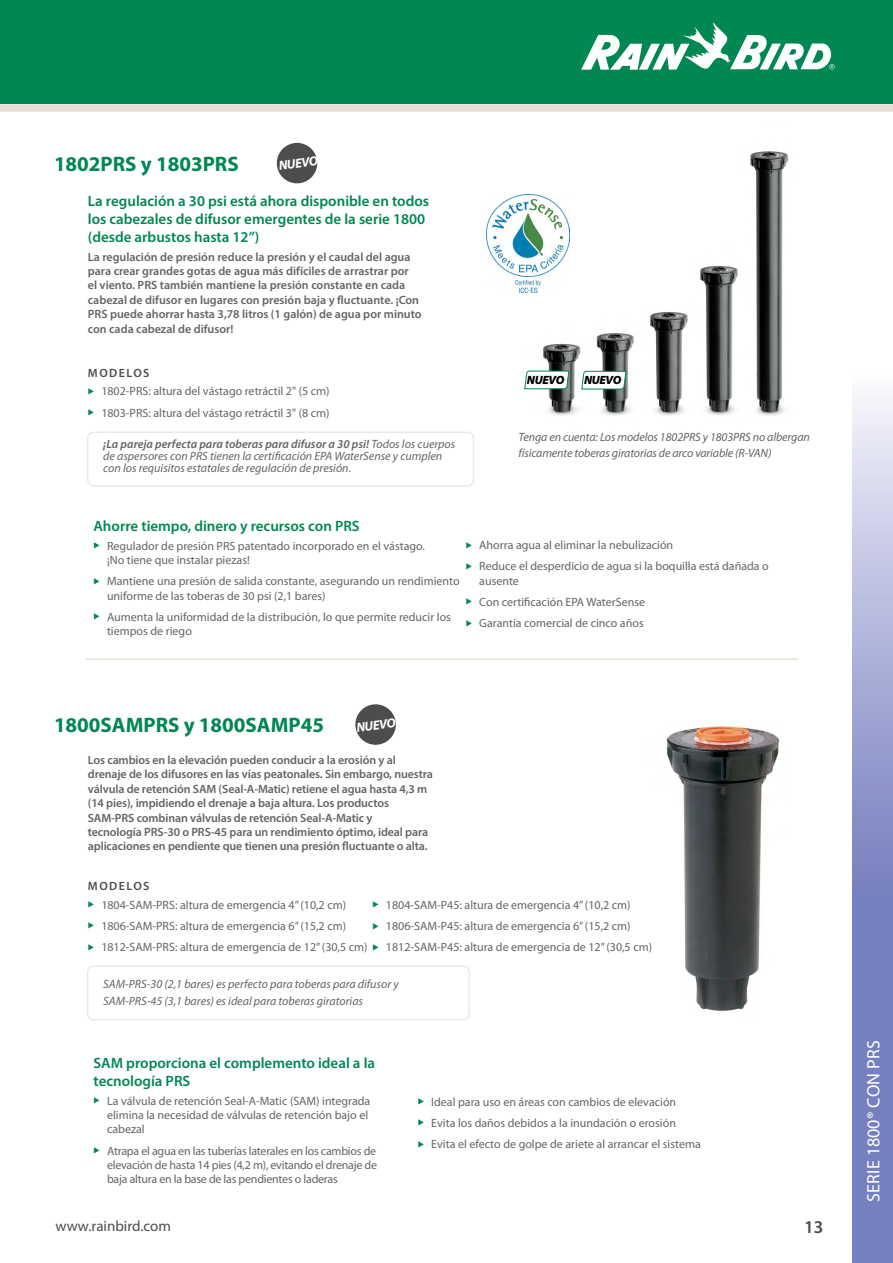
<style>
.page{position:relative;width:893px;height:1263px;background:#fff}
.page>*{position:absolute;margin:0;border:0;box-sizing:border-box;transform-origin:0 0}
.t1{font:700 21px "Myriad Pro";color:#008752}
.t2{font:18px "Myriad Pro";letter-spacing:.02em;color:#fff}
.t3{font:600 18px "Myriad Pro";color:#4d4d4f}
.t4{font:600 15px/18px "Myriad Pro";color:#008752}
.t5{font:15px "Myriad Pro";color:#4d4d4f}
.t6{font:italic 700 13.05px "Myriad Pro";color:#fff}
.t7{font:12px/14.4px "Myriad Pro";color:#636466}
.t8{font:600 12px/14.4px "Myriad Pro";letter-spacing:-.01em;color:#636466}
.t9{font:italic 12px/12px "Myriad Pro";color:#636466}
.t10{font:600 12px "Myriad Pro";letter-spacing:.12em;color:#4d4d4f}
.t11{font:italic 900 12px "Myriad Pro";letter-spacing:-.03em;color:#000}
.s1{color:#008752}
.s2{font-weight:600}
</style>
<div class="page">
<div style="left:0;top:0;width:893px;height:104px;background:#008752"></div>
<svg style="left:581px;top:23px;width:254px;height:47px"></svg>
<div style="left:0;top:104px;width:893px;height:8px;background:#e7e1d5"></div>
<svg style="left:852px;top:398px;width:41px;height:865px;background:#979fce"></svg>
<div style="left:277px;top:143px;width:40px;height:40px;background:#4d4d4f;border-radius:50%"></div>
<div style="left:355px;top:704px;width:41px;height:41px;background:#4d4d4f;border-radius:50%"></div>
<img style="left:514px;top:151px;width:274px;height:265px">
<svg style="left:524px;top:370px;width:46px;height:20px"></svg>
<div style="left:87px;top:432px;width:387px;height:55px;border:1px solid #e6e7e8;border-radius:6px"></div>
<div style="left:87px;top:965px;width:383px;height:55px;border:1px solid #e6e7e8;border-radius:6px"></div>
<img style="left:486px;top:195px;width:83px;height:98px">
<img style="left:666px;top:726px;width:113px;height:285px">
<hr style="left:85px;top:658px;width:713px;height:2px;background:#e7e1d5">
<svg style="left:581px;top:370px;width:46px;height:20px"></svg>
<h1 class="t1" style="left:54px;top:150px;width:186px">1802PRS y 1803PRS</h1>
<p class="t6" style="left:278px;top:158px;width:41px;rotate:-8deg">NUEVO</p>
<p class="t4" style="left:88px;top:191px;width:343px">La regulación a 30 psi está ahora disponible en todos los cabezales de difusor emergentes de la serie 1800 (desde arbustos hasta 12”)</p>
<p class="t8" style="left:88px;top:249px;width:335px">La regulación de presión reduce la presión y el caudal del agua para crear grandes gotas de agua más difíciles de arrastrar por<br>el viento. PRS también mantiene la presión constante en cada cabezal de difusor en lugares con presión baja y fluctuante. ¡Con PRS puede ahorrar hasta 3,78 litros (1 galón) de agua por minuto con cada cabezal de difusor!</p>
<p class="t10" style="left:88px;top:365px;width:63px">MODELOS</p>
<p class="t7" style="left:88px;top:384px;width:243px"><span class="s1">◆</span> 1802-PRS: altura del vástago retráctil 2" (5 cm)</p>
<p class="t7" style="left:88px;top:405px;width:243px"><span class="s1">◆</span> 1803-PRS: altura del vástago retráctil 3" (8 cm)</p>
<p class="t9" style="left:103px;top:438px;width:354px"><span class="s2">¡La pareja perfecta para toberas para difusor a 30 psi!</span> Todos los cuerpos de aspersores con PRS tienen la certificación EPA WaterSense y cumplen con los requisitos estatales de regulación de presión.</p>
<p class="t11" style="left:527px;top:373px;width:39px">NUEVO</p>
<p class="t11" style="left:584px;top:373px;width:39px">NUEVO</p>
<p class="t9" style="left:519px;top:428px;width:293px;line-height:16.5px">Tenga en cuenta: Los modelos 1802PRS y 1803PRS no albergan físicamente toberas giratorias de arco variable (R-VAN)</p>
<p class="t4" style="left:94px;top:516px;width:268px">Ahorre tiempo, dinero y recursos con PRS</p>
<p class="t7" style="left:107px;top:538px;width:320px;text-indent:-13px"><span class="s1">◆</span> Regulador de presión PRS patentado incorporado en el vástago. ¡No tiene que instalar piezas!</p>
<p class="t7" style="left:107px;top:574px;width:354px;text-indent:-13px"><span class="s1">◆</span> Mantiene una presión de salida constante, asegurando un rendimiento uniforme de las toberas de 30 psi (2,1 bares)</p>
<p class="t7" style="left:107px;top:609px;width:346px;text-indent:-13px"><span class="s1">◆</span> Aumenta la uniformidad de la distribución, lo que permite reducir los tiempos de riego</p>
<p class="t7" style="left:466px;top:538px;width:209px"><span class="s1">◆</span> Ahorra agua al eliminar la nebulización</p>
<p class="t7" style="left:479px;top:559px;width:291px;text-indent:-13px"><span class="s1">◆</span> Reduce el desperdicio de agua si la boquilla está dañada o ausente</p>
<p class="t7" style="left:466px;top:594px;width:181px"><span class="s1">◆</span> Con certificación EPA WaterSense</p>
<p class="t7" style="left:466px;top:616px;width:179px"><span class="s1">◆</span> Garantía comercial de cinco años</p>
<h1 class="t1" style="left:54px;top:711px;width:271px">1800SAMPRS y 1800SAMP45</h1>
<p class="t6" style="left:355px;top:719px;width:41px;rotate:-8deg">NUEVO</p>
<p class="t8" style="left:88px;top:752px;width:347px">Los cambios en la elevación pueden conducir a la erosión y al drenaje de los difusores en las vías peatonales. Sin embargo, nuestra válvula de retención SAM (Seal-A-Matic) retiene el agua hasta 4,3 m (14 pies), impidiendo el drenaje a baja altura. Los productos SAM-PRS combinan válvulas de retención Seal-A-Matic y<br>tecnología PRS-30 o PRS-45 para un rendimiento óptimo, ideal para aplicaciones en pendiente que tienen una presión fluctuante o alta.</p>
<p class="t10" style="left:88px;top:878px;width:63px">MODELOS</p>
<p class="t7" style="left:88px;top:897px;width:260px"><span class="s1">◆</span> 1804-SAM-PRS: altura de emergencia 4” (10,2 cm)</p>
<p class="t7" style="left:88px;top:918px;width:260px"><span class="s1">◆</span> 1806-SAM-PRS: altura de emergencia 6” (15,2 cm)</p>
<p class="t7" style="left:88px;top:940px;width:566px"><span class="s1">◆</span> 1812-SAM-PRS: altura de emergencia de 12” (30,5 cm) <span class="s1">◆</span> 1812-SAM-P45: altura de emergencia de 12” (30,5 cm)</p>
<p class="t7" style="left:372px;top:897px;width:260px"><span class="s1">◆</span> 1804-SAM-P45: altura de emergencia 4” (10,2 cm)</p>
<p class="t7" style="left:372px;top:919px;width:260px"><span class="s1">◆</span> 1806-SAM-P45: altura de emergencia 6” (15,2 cm)</p>
<p class="t9" style="left:103px;top:976px;width:297px;line-height:16.5px">SAM-PRS-30 (2,1 bares) es perfecto para toberas para difusor y<br>SAM-PRS-45 (3,1 bares) es ideal para toberas giratorias</p>
<p class="t4" style="left:94px;top:1053px;width:283px">SAM proporciona el complemento ideal a la tecnología PRS</p>
<p class="t7" style="left:107px;top:1093px;width:265px;text-indent:-13px"><span class="s1">◆</span> La válvula de retención Seal-A-Matic (SAM) integrada elimina la necesidad de válvulas de retención bajo el cabezal</p>
<p class="t7" style="left:107px;top:1143px;width:272px;text-align:justify;text-indent:-13px"><span class="s1">◆</span> Atrapa el agua en las tuberías laterales en los cambios de elevación de hasta 14 pies (4,2 m), evitando el drenaje de baja altura en la base de las pendientes o laderas</p>
<p class="t7" style="left:418px;top:1094px;width:260px"><span class="s1">◆</span> Ideal para uso en áreas con cambios de elevación</p>
<p class="t7" style="left:418px;top:1115px;width:260px"><span class="s1">◆</span> Evita los daños debidos a la inundación o erosión</p>
<p class="t7" style="left:418px;top:1137px;width:284px"><span class="s1">◆</span> Evita el efecto de golpe de ariete al arrancar el sistema</p>
<p class="t5" style="left:56px;top:1217px;width:117px">www.rainbird.com</p>
<h2 class="t3" style="left:804px;top:1215px;width:21px">13</h2>
<h2 class="t2" style="left:862px;top:1202px;width:164px;rotate:-90deg">SERIE 1800® CON PRS</h2>
</div>
